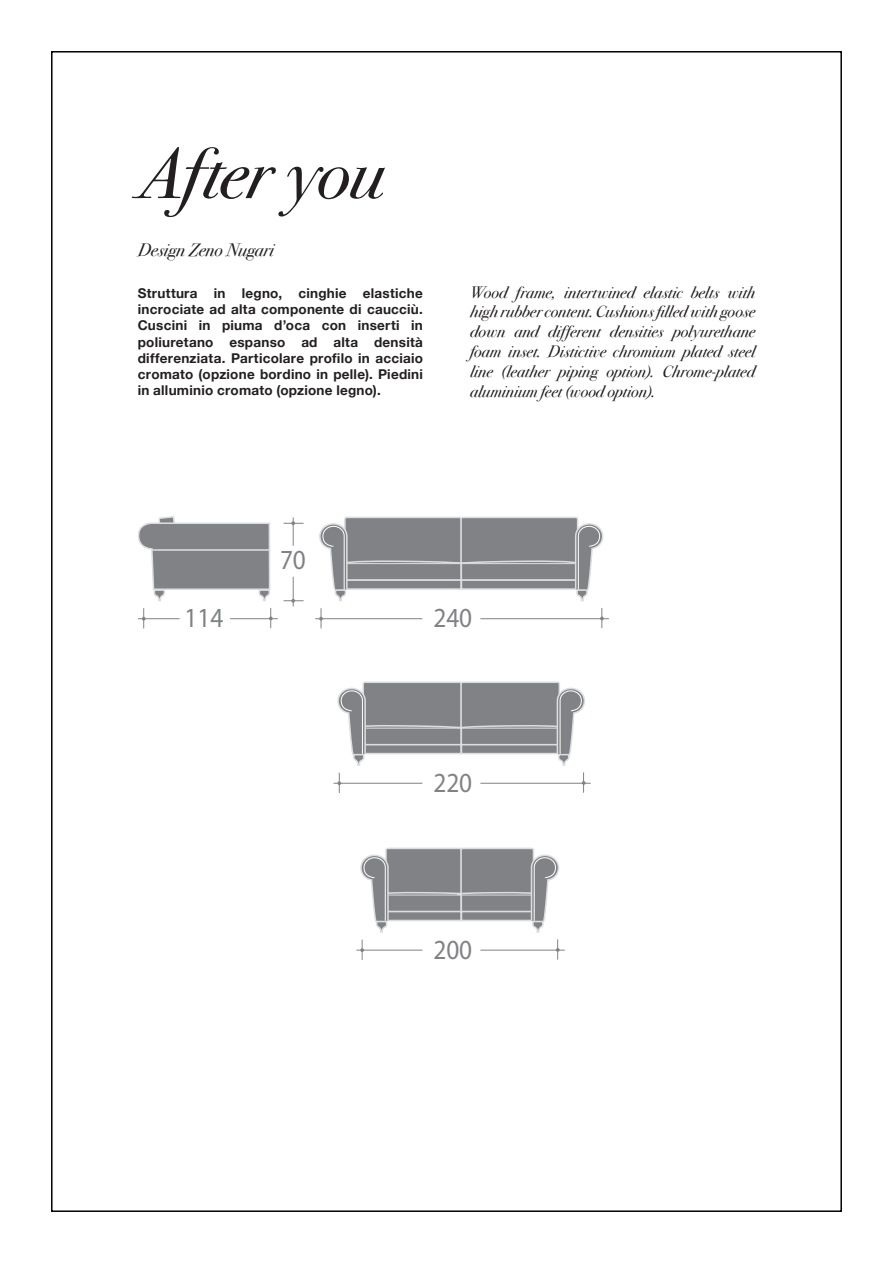
<style>
.page{position:relative;width:893px;height:1263px;background:#fff}
.page>*{position:absolute;margin:0;border:0;box-sizing:border-box;transform-origin:0 0}
.t1{font:72px "Bodoni Svty Two ITCTT Book Ita";letter-spacing:-.015em;color:#231f20}
.t2{font:27.75px "Myriad";color:#808285;scale:.91 1}
.t3{font:18px "Bodoni Svty Two ITCTT Book Ita";color:#231f20}
.t4{font:16.5px/19.8px "Bodoni Svty Two ITCTT Book Ita";color:#231f20;text-align:justify}
.t5{font:700 13.5px/16.2px "Helvetica Neue";letter-spacing:.02em;color:#231f20;text-align:justify}
</style>
<div class="page">
<hr style="left:480px;top:618px;width:129px;height:1px;background:#808285">
<hr style="left:315px;top:618px;width:107px;height:1px;background:#808285">
<svg style="left:319px;top:608px;width:4px;height:20px"></svg>
<svg style="left:600px;top:608px;width:4px;height:20px"></svg>
<hr style="left:230px;top:618px;width:48px;height:1px;background:#808285">
<hr style="left:138px;top:618px;width:42px;height:1px;background:#808285">
<svg style="left:142px;top:608px;width:4px;height:20px"></svg>
<svg style="left:269px;top:608px;width:4px;height:20px"></svg>
<svg style="left:284px;top:517px;width:20px;height:29px"></svg>
<hr style="left:293px;top:577px;width:1px;height:30px;background:#808285">
<svg style="left:284px;top:599px;width:20px;height:4px"></svg>
<svg style="left:319px;top:516px;width:285px;height:85px"></svg>
<svg style="left:138px;top:516px;width:133px;height:85px"></svg>
<hr style="left:461px;top:563px;width:114px;height:1px;background:#dcdddf">
<svg style="left:362px;top:681px;width:97px;height:531px"></svg>
<hr style="left:480px;top:783px;width:111px;height:1px;background:#808285">
<hr style="left:333px;top:783px;width:89px;height:1px;background:#808285">
<svg style="left:337px;top:773px;width:4px;height:20px"></svg>
<svg style="left:582px;top:772px;width:3px;height:21px"></svg>
<svg style="left:459px;top:681px;width:102px;height:531px"></svg>
<svg style="left:337px;top:687px;width:248px;height:79px"></svg>
<hr style="left:461px;top:728px;width:96px;height:1px;background:#dcdddf">
<hr style="left:480px;top:950px;width:85px;height:1px;background:#808285">
<hr style="left:356px;top:950px;width:66px;height:1px;background:#808285">
<svg style="left:360px;top:940px;width:4px;height:20px"></svg>
<svg style="left:556px;top:939px;width:4px;height:20px"></svg>
<svg style="left:360px;top:847px;width:200px;height:86px"></svg>
<hr style="left:461px;top:895px;width:70px;height:1px;background:#dcdddf">
<p class="t1" style="left:138px;top:111px;width:248px">After you</p>
<p class="t3" style="left:138px;top:234px;width:138px">Design Zeno Nugari</p>
<p class="t5" style="left:138px;top:285px;width:287px">Struttura in legno, cinghie elastiche incrociate ad alta componente di caucciù.<br>Cuscini in piuma d’oca con inserti in poliuretano espanso ad alta densità differenziata. Particolare profilo in acciaio cromato (opzione bordino in pelle). Piedini in alluminio cromato (opzione legno).</p>
<p class="t4" style="left:470px;top:281px;width:287px">Wood frame, intertwined elastic belts with high rubber content. Cushions filled with goose down and different densities polyurethane foam inset. Distictive chromium plated steel line (leather piping option). Chrome-plated aluminium feet (wood option).</p>
<p class="t2" style="left:280px;top:546px;width:30px">70</p>
<p class="t2" style="left:185px;top:604px;width:44px">114</p>
<p class="t2" style="left:433px;top:604px;width:44px">240</p>
<p class="t2" style="left:433px;top:769px;width:44px">220</p>
<p class="t2" style="left:433px;top:936px;width:44px">200</p>
</div>
